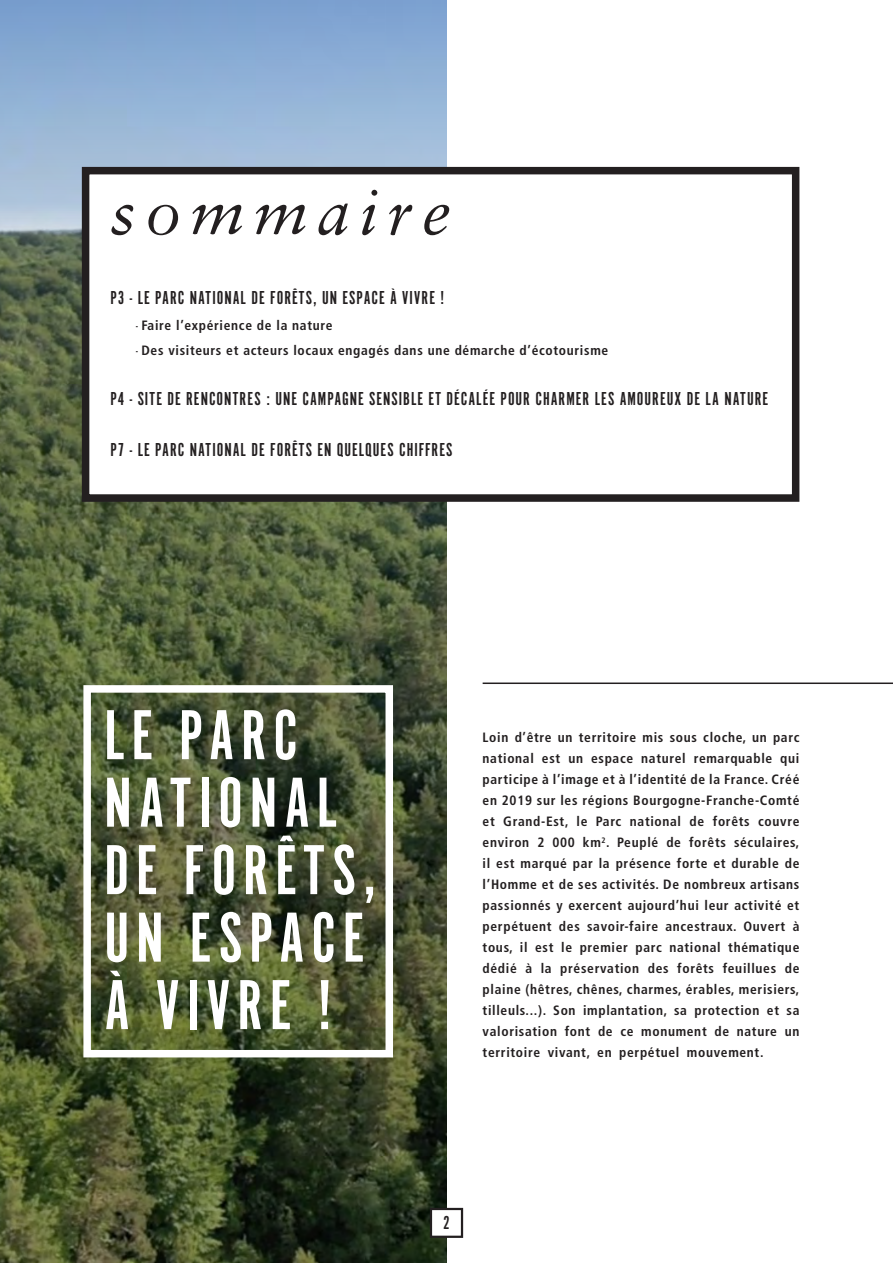
<style>
.page{position:relative;width:893px;height:1263px;background:#fff}
.page>*{position:absolute;margin:0;border:0;box-sizing:border-box;transform-origin:0 0}
.t1{font:73.5px/67.5px "Alternate Got No 1 D";letter-spacing:.09em;color:#fff}
.t2{font:italic 64.5px "Sabon LT Pro";letter-spacing:.15em;color:#231f20}
.t3{font:19.5px "Alternate Got No 1 D";letter-spacing:.05em;color:#231f20}
.t4{font:700 condensed 13.5px/21px "Frutiger";letter-spacing:.05em;color:#231f20;text-align:justify}
.s1{font-family:"Alternate Got No 1 D";font-weight:400;font-stretch:normal}
</style>
<div class="page">
<img style="left:0;top:249px;width:446px;height:1014px">
<svg style="left:0;top:0;width:446px;height:249px;background:#91b0d3"></svg>
<div style="left:83px;top:685px;width:310px;height:372px;border:8px solid #fff"></div>
<hr style="left:483px;top:682px;width:410px;height:2px;background:#231f20">
<div style="left:86px;top:171px;width:710px;height:327px;background:#fff"></div>
<div style="left:82px;top:167px;width:717px;height:335px;border:8px solid #231f20"></div>
<div style="left:431px;top:1209px;width:31px;height:28px;background:#fff"></div>
<div style="left:430px;top:1208px;width:33px;height:30px;border:2px solid #231f20"></div>
<h2 class="t2" style="left:111px;top:171px;width:342px">sommaire</h2>
<h3 class="t3" style="left:111px;top:288px;width:335px">P3 - LE PARC NATIONAL DE FORÊTS, UN ESPACE À VIVRE !</h3>
<p class="t4" style="left:136px;top:314px;width:198px"><span class="s1">-</span> Faire l’expérience de la nature</p>
<p class="t4" style="left:136px;top:340px;width:474px"><span class="s1">-</span> Des visiteurs et acteurs locaux engagés dans une démarche d’écotourisme</p>
<h3 class="t3" style="left:111px;top:389px;width:659px">P4 - SITE DE RENCONTRES : UNE CAMPAGNE SENSIBLE ET DÉCALÉE POUR CHARMER LES AMOUREUX DE LA NATURE</h3>
<h3 class="t3" style="left:111px;top:439px;width:344px">P7 - LE PARC NATIONAL DE FORÊTS EN QUELQUES CHIFFRES</h3>
<h1 class="t1" style="left:104px;top:703px;width:274px">LE PARC<br>NATIONAL<br>DE FORÊTS,<br>UN ESPACE<br>À VIVRE !</h1>
<p class="t4" style="left:483px;top:727px;width:318px">Loin d’être un territoire mis sous cloche, un parc national est un espace naturel remarquable qui participe à l’image et à l’identité de la France. Créé en 2019 sur les régions Bourgogne-Franche-Comté et Grand-Est, le Parc national de forêts couvre environ 2 000 km<sup>2</sup>. Peuplé de forêts séculaires, il est marqué par la présence forte et durable de l’Homme et de ses activités. De nombreux artisans passionnés y exercent aujourd’hui leur activité et perpétuent des savoir-faire ancestraux. Ouvert à tous, il est le premier parc national thématique dédié à la préservation des forêts feuillues de plaine (hêtres, chênes, charmes, érables, merisiers, tilleuls...). Son implantation, sa protection et sa valorisation font de ce monument de nature un territoire vivant, en perpétuel mouvement.</p>
<h3 class="t3" style="left:443px;top:1213px;width:8px">2</h3>
</div>
